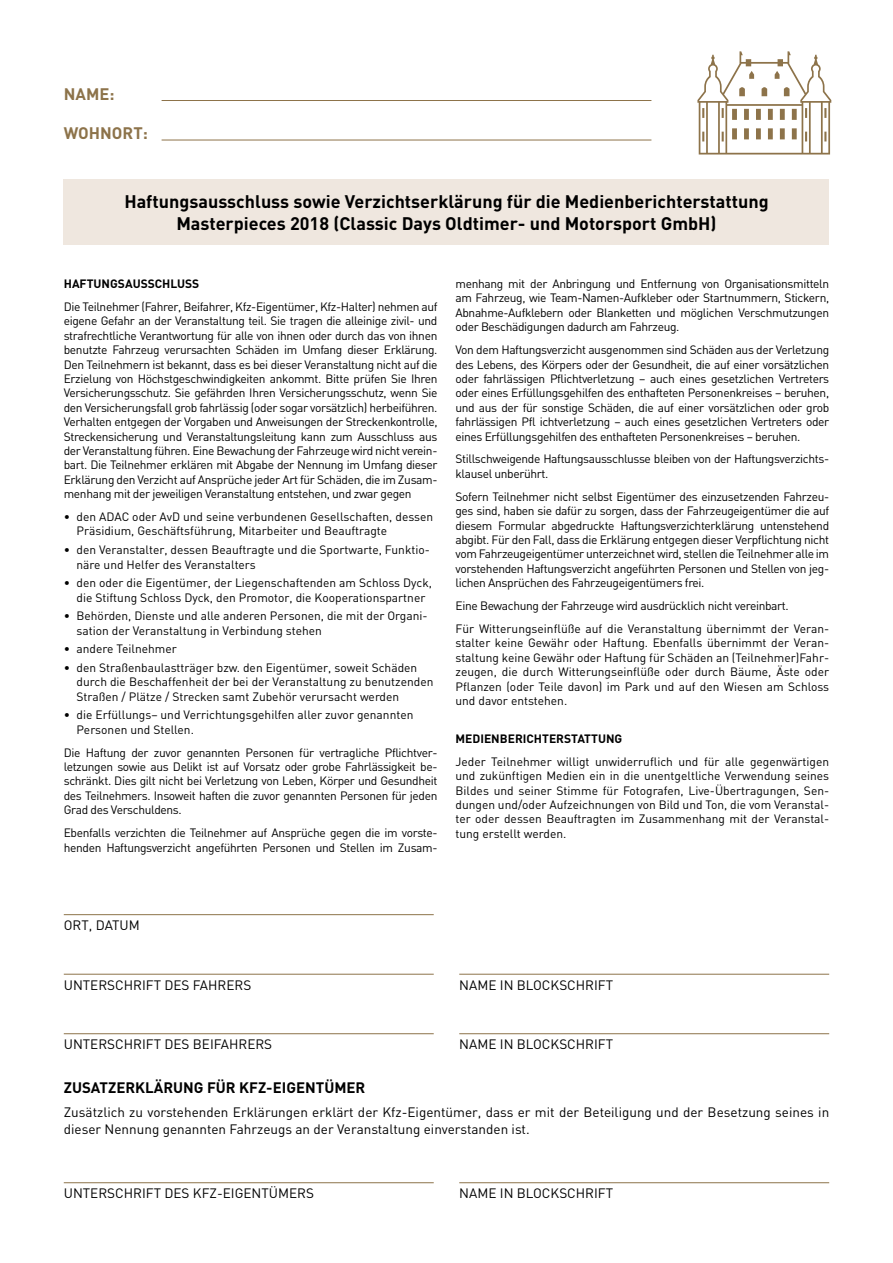
<style>
.page{position:relative;width:893px;height:1263px;background:#fff}
.page>*{position:absolute;margin:0;border:0;box-sizing:border-box;transform-origin:0 0}
.t1{font:700 18px/21.6px "DIN";color:#000;text-align:center}
.t2{font:700 16.5px "DIN";color:#8d734a}
.t3{font:700 15px "DIN";color:#000}
.t4{font:13.5px/16.2px "DIN";color:#000}
.t5{font:12px/14.4px "DIN";color:#000;text-align:justify}
.t6{font:12px/14.4px "DIN";letter-spacing:-.03em;color:#000}
.t7{font:700 12px "DIN";color:#000}
</style>
<div class="page">
<div style="left:64px;top:180px;width:765px;height:65px;background:#efe7df"></div>
<svg style="left:697px;top:51px;width:134px;height:104px"></svg>
<hr style="left:162px;top:140px;width:489px;height:1px;background:#8d734a">
<hr style="left:162px;top:100px;width:489px;height:1px;background:#8d734a">
<hr style="left:64px;top:914px;width:370px;height:1px;background:#8d734a">
<hr style="left:64px;top:974px;width:370px;height:1px;background:#8d734a">
<hr style="left:459px;top:974px;width:370px;height:1px;background:#8d734a">
<hr style="left:64px;top:1033px;width:370px;height:1px;background:#8d734a">
<hr style="left:459px;top:1033px;width:370px;height:1px;background:#8d734a">
<hr style="left:64px;top:1182px;width:370px;height:1px;background:#8d734a">
<hr style="left:459px;top:1182px;width:370px;height:1px;background:#8d734a">
<h2 class="t2" style="left:64px;top:83px;width:52px">NAME:</h2>
<h2 class="t2" style="left:64px;top:123px;width:86px">WOHNORT:</h2>
<h1 class="t1" style="left:124px;top:190px;width:646px">Haftungsausschluss sowie Verzichtserklärung für die Medienberichterstattung<br>Masterpieces 2018 (Classic Days Oldtimer- und Motorsport GmbH)</h1>
<p class="t7" style="left:64px;top:276px;width:137px">HAFTUNGSAUSSCHLUSS</p>
<p class="t5" style="left:64px;top:299px;width:375px">Die Teilnehmer (Fahrer, Beifahrer, Kfz-Eigentümer, Kfz-Halter) nehmen auf eigene Gefahr an der Veranstaltung teil. Sie tragen die alleinige zivil- und strafrechtliche Verantwortung für alle von ihnen oder durch das von ihnen benutzte Fahrzeug verursachten Schäden im Umfang dieser Erklärung.<br>Den Teilnehmern ist bekannt, dass es bei dieser Veranstaltung nicht auf die Erzielung von Höchstgeschwindigkeiten ankommt. Bitte prüfen Sie Ihren Versicherungsschutz. Sie gefährden Ihren Versicherungsschutz, wenn Sie den Versicherungsfall grob fahrlässig (oder sogar vorsätzlich) herbeiführen.<br>Verhalten entgegen der Vorgaben und Anweisungen der Streckenkontrolle, Streckensicherung und Veranstaltungsleitung kann zum Ausschluss aus der Veranstaltung führen. Eine Bewachung der Fahrzeuge wird nicht verein&shy;bart. Die Teilnehmer erklären mit Abgabe der Nennung im Umfang dieser Erklärung den Verzicht auf Ansprüche jeder Art für Schäden, die im Zusam&shy;menhang mit der jeweiligen Veranstaltung entstehen, und zwar gegen</p>
<p class="t5" style="left:77px;top:509px;width:358px;text-indent:-13px">• den ADAC oder AvD und seine verbundenen Gesellschaften, dessen<br>Präsidium, Geschäftsführung, Mitarbeiter und Beauftragte</p>
<p class="t5" style="left:77px;top:542px;width:355px;text-indent:-13px">• den Veranstalter, dessen Beauftragte und die Sportwarte, Funktio&shy;näre und Helfer des Veranstalters</p>
<p class="t5" style="left:64px;top:575px;width:370px;text-align:center">• den oder die Eigentümer, der Liegenschaftenden am Schloss Dyck, die Stiftung Schloss Dyck, den Promotor, die Kooperationspartner</p>
<p class="t5" style="left:77px;top:608px;width:353px;text-indent:-13px">• Behörden, Dienste und alle anderen Personen, die mit der Organi&shy;sation der Veranstaltung in Verbindung stehen</p>
<p class="t5" style="left:64px;top:641px;width:115px">• andere Teilnehmer</p>
<p class="t5" style="left:77px;top:660px;width:358px;text-align:left;text-indent:-13px">• den Straßenbaulastträger bzw. den Eigentümer, soweit Schäden durch die Beschaffenheit der bei der Veranstaltung zu benutzenden<br>Straßen / Plätze / Strecken samt Zubehör verursacht werden</p>
<p class="t5" style="left:77px;top:708px;width:338px;text-indent:-13px">• die Erfüllungs– und Verrichtungsgehilfen aller zuvor genannten<br>Personen und Stellen.</p>
<p class="t5" style="left:64px;top:745px;width:375px">Die Haftung der zuvor genannten Personen für vertragliche Pflichtver&shy;letzungen sowie aus Delikt ist auf Vorsatz oder grobe Fahrlässigkeit be&shy;schränkt. Dies gilt nicht bei Verletzung von Leben, Körper und Gesundheit des Teilnehmers. Insoweit haften die zuvor genannten Personen für jeden Grad des Verschuldens.</p>
<p class="t6" style="left:64px;top:825px;width:375px">Ebenfalls verzichten die Teilnehmer auf Ansprüche gegen die im vorste&shy;henden Haftungsverzicht angeführten Personen und Stellen im Zusam-</p>
<p class="t5" style="left:455px;top:276px;width:375px">menhang mit der Anbringung und Entfernung von Organisationsmitteln am Fahrzeug, wie Team-Namen-Aufkleber oder Startnummern, Stickern, Abnahme-Aufklebern oder Blanketten und möglichen Verschmutzungen oder Beschädigungen dadurch am Fahrzeug.</p>
<p class="t5" style="left:455px;top:342px;width:375px">Von dem Haftungsverzicht ausgenommen sind Schäden aus der Verletzung des Lebens, des Körpers oder der Gesundheit, die auf einer vorsätzlichen oder fahrlässigen Pflichtverletzung – auch eines gesetzlichen Vertreters oder eines Erfüllungsgehilfen des enthafteten Personenkreises – beruhen, und aus der für sonstige Schäden, die auf einer vorsätzlichen oder grob fahrlässigen Pfl ichtverletzung – auch eines gesetzlichen Vertreters oder eines Erfüllungsgehilfen des enthafteten Personenkreises – beruhen.</p>
<p class="t6" style="left:455px;top:452px;width:375px">Stillschweigende Haftungsausschlusse bleiben von der Haftungsverzichts&shy;klausel unberührt.</p>
<p class="t5" style="left:455px;top:489px;width:375px">Sofern Teilnehmer nicht selbst Eigentümer des einzusetzenden Fahrzeu&shy;ges sind, haben sie dafür zu sorgen, dass der Fahrzeugeigentümer die auf diesem Formular abgedruckte Haftungsverzichterklärung untenstehend abgibt. Für den Fall, dass die Erklärung entgegen dieser Verpflichtung nicht vom Fahrzeugeigentümer unterzeichnet wird, stellen die Teilnehmer alle im vorstehenden Haftungsverzicht angeführten Personen und Stellen von jeg&shy;lichen Ansprüchen des Fahrzeugeigentümers frei.</p>
<p class="t6" style="left:455px;top:594px;width:375px;line-height:23px">Eine Bewachung der Fahrzeuge wird ausdrücklich nicht vereinbart.<br>Für Witterungseinflüße auf die Veranstaltung übernimmt der Veran-</p>
<p class="t5" style="left:455px;top:636px;width:375px">stalter keine Gewähr oder Haftung. Ebenfalls übernimmt der Veran&shy;staltung keine Gewähr oder Haftung für Schäden an (Teilnehmer)Fahr&shy;zeugen, die durch Witterungseinflüße oder durch Bäume, Äste oder Pflanzen (oder Teile davon) im Park und auf den Wiesen am Schloss und davor entstehen.</p>
<p class="t7" style="left:455px;top:731px;width:168px">MEDIENBERICHTERSTATTUNG</p>
<p class="t5" style="left:455px;top:754px;width:375px">Jeder Teilnehmer willigt unwiderruflich und für alle gegenwärtigen und zukünftigen Medien ein in die unentgeltliche Verwendung seines Bildes und seiner Stimme für Fotografen, Live-Übertragungen, Sen&shy;dungen und/oder Aufzeichnungen von Bild und Ton, die vom Veranstal&shy;ter oder dessen Beauftragten im Zusammenhang mit der Veranstal&shy;tung erstellt werden.</p>
<p class="t4" style="left:64px;top:917px;width:77px">ORT, DATUM</p>
<p class="t4" style="left:64px;top:976px;width:189px">UNTERSCHRIFT DES FAHRERS</p>
<p class="t4" style="left:459px;top:976px;width:155px">NAME IN BLOCKSCHRIFT</p>
<p class="t4" style="left:64px;top:1036px;width:210px">UNTERSCHRIFT DES BEIFAHRERS</p>
<p class="t4" style="left:459px;top:1036px;width:155px">NAME IN BLOCKSCHRIFT</p>
<p class="t3" style="left:64px;top:1077px;width:303px">ZUSATZERKLÄRUNG FÜR KFZ-EIGENTÜMER</p>
<p class="t4" style="left:64px;top:1104px;width:767px">Zusätzlich zu vorstehenden Erklärungen erklärt der Kfz-Eigentümer, dass er mit der Beteiligung und der Besetzung seines in dieser Nennung genannten Fahrzeugs an der Veranstaltung einverstanden ist.</p>
<p class="t4" style="left:64px;top:1185px;width:252px">UNTERSCHRIFT DES KFZ-EIGENTÜMERS</p>
<p class="t4" style="left:459px;top:1185px;width:155px">NAME IN BLOCKSCHRIFT</p>
</div>
